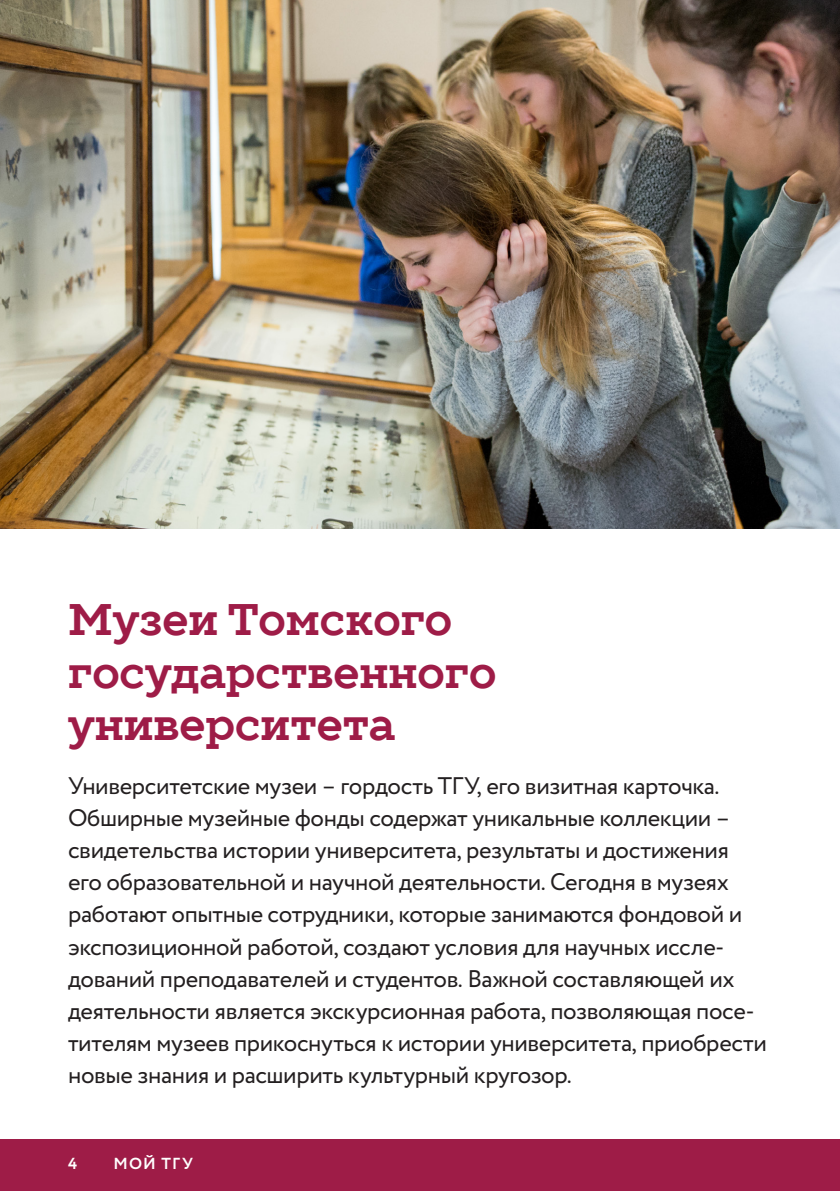
<style>
.page{position:relative;width:840px;height:1191px;background:#fff}
.page>*{position:absolute;margin:0;border:0;box-sizing:border-box;transform-origin:0 0}
.Paragraph_Style_4{font:700 44px/52.8px "TT Slabs";color:#9e1c47}
.Paragraph_Style_1{font:24px/32px "Circe";letter-spacing:-.015em;color:#231f20}
.t1{font:700 16px "Circe";letter-spacing:.075em;color:#fff}
</style>
<div class="page">
<div style="left:0;top:1140px;width:839px;height:51px;background:#9e1c47"></div>
<img style="left:0;top:0;width:839px;height:528px">
<p class="Paragraph_Style_4" style="left:68px;top:592px;width:429px">Музеи Томского государственного университета</p>
<p class="Paragraph_Style_1" style="left:68px;top:771px;width:700px">Университетские музеи – гордость ТГУ, его визитная карточка.<br>Обширные музейные фонды содержат уникальные коллекции – свидетельства истории университета, результаты и достижения его образовательной и научной деятельности. Сегодня в музеях работают опытные сотрудники, которые занимаются фондовой и экспозиционной работой, создают условия для научных иссле&shy;дований преподавателей и студентов. Важной составляющей их деятельности является экскурсионная работа, позволяющая посе&shy;тителям музеев прикоснуться к истории университета, приобрести новые знания и расширить культурный кругозор.</p>
<p class="t1" style="left:68px;top:1152px;width:11px">4</p>
<p class="t1" style="left:113px;top:1152px;width:81px">МОЙ ТГУ</p>
</div>
